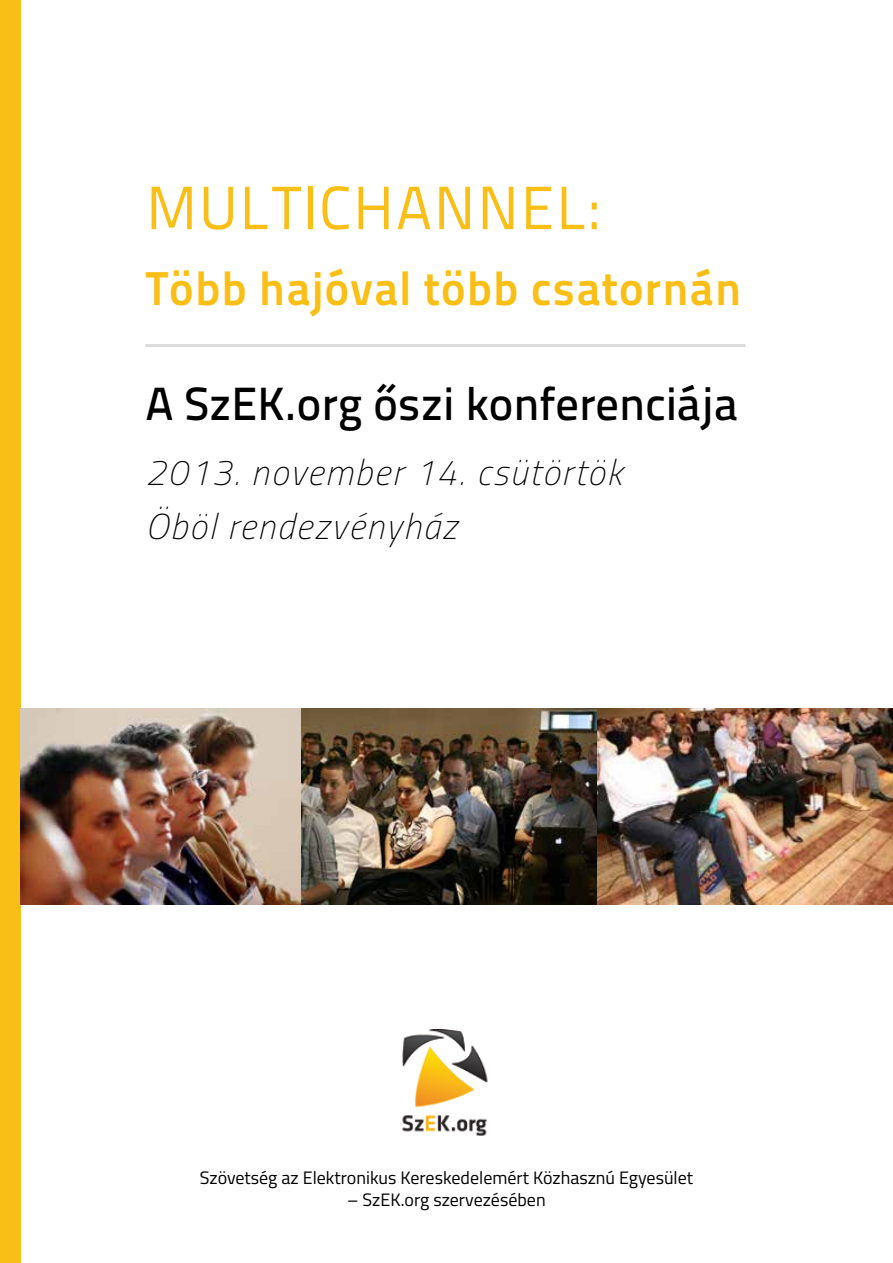
<style>
.page{position:relative;width:893px;height:1263px;background:#fff}
.page>*{position:absolute;margin:0;border:0;box-sizing:border-box;transform-origin:0 0}
.t1{font:60.9px "Titillium Maps 29 L 400 wt";letter-spacing:.02em;color:#fabf16}
.t2{font:47.55px "Titillium Maps 29 L 800 wt";letter-spacing:.01em;color:#fabf16}
.t3{font:46.5px "Titillium Text 25 L 600 wt";color:#000}
.t4{font:italic 100 36px/53.6px "Titillium";letter-spacing:.05em;color:#000}
.t5{font:18px "Titillium";color:#000}
</style>
<div class="page">
<hr style="left:145px;top:344px;width:601px;height:3px;background:#dcdcdc">
<div style="left:0;top:1px;width:21px;height:1262px;background:#fabf16"></div>
<img style="left:597px;top:708px;width:296px;height:197px">
<img style="left:21px;top:708px;width:576px;height:197px">
<img style="left:402px;top:1029px;width:86px;height:107px">
<h1 class="t1" style="left:146px;top:163px;width:454px">MULTICHANNEL:</h1>
<h2 class="t2" style="left:145px;top:252px;width:598px">Több hajóval több csatornán</h2>
<h3 class="t3" style="left:145px;top:369px;width:594px">A SzEK.org őszi konferenciája</h3>
<h3 class="t4" style="left:145px;top:444px;width:478px">2013. november 14. csütörtök<br>Öböl rendezvényház</h3>
<p class="t5" style="left:200px;top:1165px;width:495px">Szövetség az Elektronikus Kereskedelemért Közhasznú Egyesület</p>
<p class="t5" style="left:347px;top:1186px;width:200px">– SzEK.org szervezésében</p>
</div>
